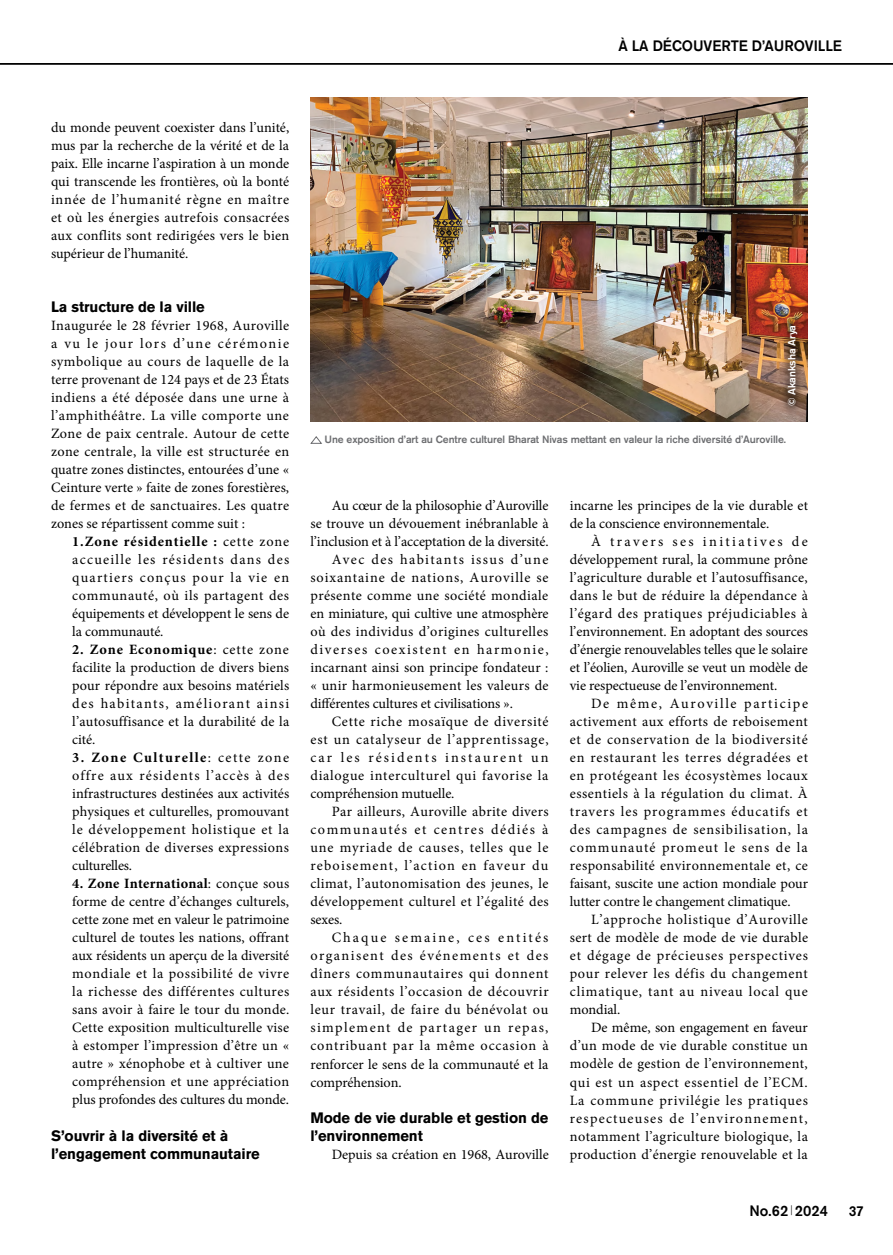
<style>
.page{position:relative;width:893px;height:1255px;background:#fff}
.page>*{position:absolute;margin:0;border:0;box-sizing:border-box;transform-origin:0 0}
.t1{font:700 15px/18px "Akzidenz Grotesk BQ";letter-spacing:-.005em;color:#000}
.t2{font:500 15px "Akzidenz Grotesk BQ";letter-spacing:-.005em;color:#000}
.t3{font:14.25px/18px "Minion Pro";letter-spacing:.025em;color:#000;text-align:justify}
.t4{font:14.25px "Minion Pro";letter-spacing:-.005em;color:#000}
.t5{font:14.25px "Minion Pro";letter-spacing:.05em;color:#000}
.t6{font:14.25px "Minion Pro";letter-spacing:.06em;color:#000}
.t7{font:14.25px/18px "Minion Pro";letter-spacing:.005em;color:#000}
.t8{font:14.25px "Minion Pro";letter-spacing:.1em;color:#000}
.t9{font:14.25px "Minion Pro";letter-spacing:-.01em;color:#000}
.t10{font:14.25px "Minion Pro";letter-spacing:.045em;color:#000}
.t11{font:14.25px "Minion Pro";color:#000}
.t12{font:14.25px "Minion Pro";letter-spacing:.065em;color:#000}
.t13{font:14.25px "Minion Pro";letter-spacing:.085em;color:#000}
.t14{font:14.25px "Minion Pro";letter-spacing:.055em;color:#000}
.t15{font:14.25px "Minion Pro";letter-spacing:.11em;color:#000}
.t16{font:14.25px "Minion Pro";letter-spacing:.15em;color:#000}
.t17{font:14.25px "Minion Pro";letter-spacing:.105em;color:#000}
.t18{font:14.25px "Minion Pro";letter-spacing:.095em;color:#000}
.t19{font:14.25px "Minion Pro";letter-spacing:.145em;color:#000}
.t20{font:500 14.25px "Akzidenz Grotesk BQ";color:#000;scale:.95 1}
.t21{font:500 10.5px "Akzidenz Grotesk BQ";letter-spacing:-.01em;color:#6d6e71}
.t22{font:500 10.5px "Akzidenz Grotesk BQ";letter-spacing:-.01em;color:#fff}
.s1{font-weight:700}
.s2{font-family:"Apple SD Gothic Neo";font-weight:700;font-size:10.5px}
</style>
<div class="page">
<hr style="left:0;top:64px;width:893px;height:1px;background:#000">
<img style="left:310px;top:98px;width:497px;height:323px">
<svg style="left:310px;top:436px;width:12px;height:8px"></svg>
<div style="left:779px;top:317px;width:26px;height:97px;background:#000;opacity:.39"></div>
<p class="t2" style="left:618px;top:37px;width:225px">À LA DÉCOUVERTE D’AUROVILLE</p>
<p class="t3" style="left:51px;top:119px;width:240px">du monde peuvent coexister dans l’unité, mus par la recherche de la vérité et de la paix. Elle incarne l’aspiration à un monde qui transcende les frontières, où la bonté innée de l’humanité règne en maître et où les énergies autrefois consacrées aux conflits sont redirigées vers le bien supérieur de l’humanité.</p>
<p class="t1" style="left:51px;top:298px;width:155px">La structure de la ville</p>
<p class="t3" style="left:51px;top:317px;width:240px">Inaugurée le 28 février 1968, Auroville a vu le jour lors d’une cérémonie symbolique au cours de laquelle de la terre provenant de 124 pays et de 23 États indiens a été déposée dans une urne à l’amphithéâtre. La ville comporte une Zone de paix centrale. Autour de cette zone centrale, la ville est structurée en quatre zones distinctes, entourées d’une « Ceinture verte » faite de zones forestières, de fermes et de sanctuaires. Les quatre zones se répartissent comme suit :</p>
<p class="t3" style="left:72px;top:532px;width:218px"><span class="s1">1.Zone résidentielle :</span> cette zone accueille les résidents dans des quartiers conçus pour la vie en communauté, où ils partagent des équipements et développent le sens de la communauté.</p>
<p class="t3" style="left:72px;top:640px;width:218px"><span class="s1">2. Zone Economique</span>: cette zone facilite la production de divers biens pour répondre aux besoins matériels des habitants, améliorant ainsi l’autosuffisance et la durabilité de la cité.</p>
<p class="t3" style="left:72px;top:748px;width:219px"><span class="s1">3. Zone Culturelle</span>: cette zone offre aux résidents l’accès à des infrastructures destinées aux activités physiques et culturelles, promouvant le développement holistique et la célébration de diverses expressions culturelles.</p>
<p class="t3" style="left:72px;top:874px;width:219px"><span class="s1">4. Zone International</span>: conçue sous forme de centre d’échanges culturels, cette zone met en valeur le patrimoine culturel de toutes les nations, offrant aux résidents un aperçu de la diversité mondiale et la possibilité de vivre la richesse des différentes cultures sans avoir à faire le tour du monde.<br>Cette exposition multiculturelle vise à estomper l’impression d’être un « autre » xénophobe et à cultiver une compréhension et une appréciation plus profondes des cultures du monde.</p>
<p class="t1" style="left:51px;top:1126px;width:210px">S’ouvrir à la diversité et à l’engagement communautaire</p>
<p class="t22" style="left:785px;top:406px;width:83px;rotate:-90deg">© Akanksha Arya</p>
<p class="t21" style="left:325px;top:433px;width:463px">Une exposition d’art au Centre culturel Bharat Nivas mettant en valeur la riche diversité d’Auroville.</p>
<p class="t4" style="left:332px;top:496px;width:218px">Au cœur de la philosophie d’Auroville</p>
<p class="t3" style="left:310px;top:515px;width:240px">se trouve un dévouement inébranlable à</p>
<p class="t9" style="left:310px;top:532px;width:240px">l’inclusion et à l’acceptation de la diversité.</p>
<p class="t18" style="left:332px;top:550px;width:218px">Avec des habitants issus d’une</p>
<p class="t12" style="left:310px;top:568px;width:240px">soixantaine de nations, Auroville se</p>
<p class="t3" style="left:310px;top:587px;width:239px">présente comme une société mondiale</p>
<p class="t4" style="left:310px;top:604px;width:240px">en miniature, qui cultive une atmosphère</p>
<p class="t3" style="left:310px;top:623px;width:240px">où des individus d’origines culturelles</p>
<p class="t15" style="left:310px;top:640px;width:240px">diverses coexistent en harmonie,</p>
<p class="t3" style="left:310px;top:658px;width:240px">incarnant ainsi son principe fondateur :</p>
<p class="t3" style="left:310px;top:676px;width:240px">« unir harmonieusement les valeurs de</p>
<p class="t4" style="left:310px;top:694px;width:204px">différentes cultures et civilisations ».</p>
<p class="t5" style="left:332px;top:712px;width:219px">Cette riche mosaïque de diversité</p>
<p class="t6" style="left:310px;top:730px;width:240px">est un catalyseur de l’apprentissage,</p>
<p class="t16" style="left:310px;top:748px;width:240px">car les résidents instaurent un</p>
<p class="t5" style="left:310px;top:766px;width:240px">dialogue interculturel qui favorise la</p>
<p class="t4" style="left:310px;top:784px;width:146px">compréhension mutuelle.</p>
<p class="t3" style="left:332px;top:802px;width:218px">Par ailleurs, Auroville abrite divers</p>
<p class="t17" style="left:310px;top:820px;width:240px">communautés et centres dédiés à</p>
<p class="t6" style="left:310px;top:838px;width:239px">une myriade de causes, telles que le</p>
<p class="t13" style="left:310px;top:856px;width:240px">reboisement, l’action en faveur du</p>
<p class="t3" style="left:310px;top:874px;width:239px">climat, l’autonomisation des jeunes, le</p>
<p class="t3" style="left:310px;top:892px;width:240px">développement culturel et l’égalité des</p>
<p class="t3" style="left:310px;top:910px;width:34px">sexes.</p>
<p class="t19" style="left:332px;top:928px;width:218px">Chaque semaine, ces entités</p>
<p class="t8" style="left:310px;top:946px;width:240px">organisent des événements et des</p>
<p class="t14" style="left:310px;top:964px;width:240px">dîners communautaires qui donnent</p>
<p class="t10" style="left:310px;top:982px;width:240px">aux résidents l’occasion de découvrir</p>
<p class="t5" style="left:310px;top:1000px;width:239px">leur travail, de faire du bénévolat ou</p>
<p class="t8" style="left:310px;top:1018px;width:240px">simplement de partager un repas,</p>
<p class="t6" style="left:310px;top:1036px;width:240px">contribuant par la même occasion à</p>
<p class="t11" style="left:310px;top:1054px;width:240px">renforcer le sens de la communauté et la</p>
<p class="t4" style="left:310px;top:1072px;width:93px">compréhension.</p>
<p class="t1" style="left:310px;top:1108px;width:240px">Mode de vie durable et gestion de l’environnement</p>
<p class="t4" style="left:332px;top:1144px;width:219px">Depuis sa création en 1968, Auroville</p>
<p class="t7" style="left:570px;top:497px;width:240px">incarne les principes de la vie durable et de la conscience environnementale.</p>
<p class="t3" style="left:570px;top:533px;width:240px;text-indent:21px">À travers ses initiatives de développement rural, la commune prône l’agriculture durable et l’autosuffisance, dans le but de réduire la dépendance à l’égard des pratiques préjudiciables à l’environnement. En adoptant des sources d’énergie renouvelables telles que le solaire et l’éolien, Auroville se veut un modèle de vie respectueuse de l’environnement.</p>
<p class="t3" style="left:570px;top:694px;width:240px;text-indent:21px">De même, Auroville participe activement aux efforts de reboisement et de conservation de la biodiversité en restaurant les terres dégradées et en protégeant les écosystèmes locaux essentiels à la régulation du climat. À travers les programmes éducatifs et des campagnes de sensibilisation, la communauté promeut le sens de la responsabilité environnementale et, ce faisant, suscite une action mondiale pour lutter contre le changement climatique.</p>
<p class="t3" style="left:570px;top:910px;width:240px;text-indent:21px">L’approche holistique d’Auroville sert de modèle de mode de vie durable et dégage de précieuses perspectives pour relever les défis du changement climatique, tant au niveau local que mondial.</p>
<p class="t3" style="left:570px;top:1018px;width:240px;text-indent:21px">De même, son engagement en faveur d’un mode de vie durable constitue un modèle de gestion de l’environnement, qui est un aspect essentiel de l’ECM.<br>La commune privilégie les pratiques respectueuses de l’environnement, notamment l’agriculture biologique, la production d’énergie renouvelable et la</p>
<p class="t2" style="left:749px;top:1201px;width:80px">No.62<span class="s2">┃</span>2024</p>
<p class="t20" style="left:849px;top:1201px;width:17px">37</p>
</div>
